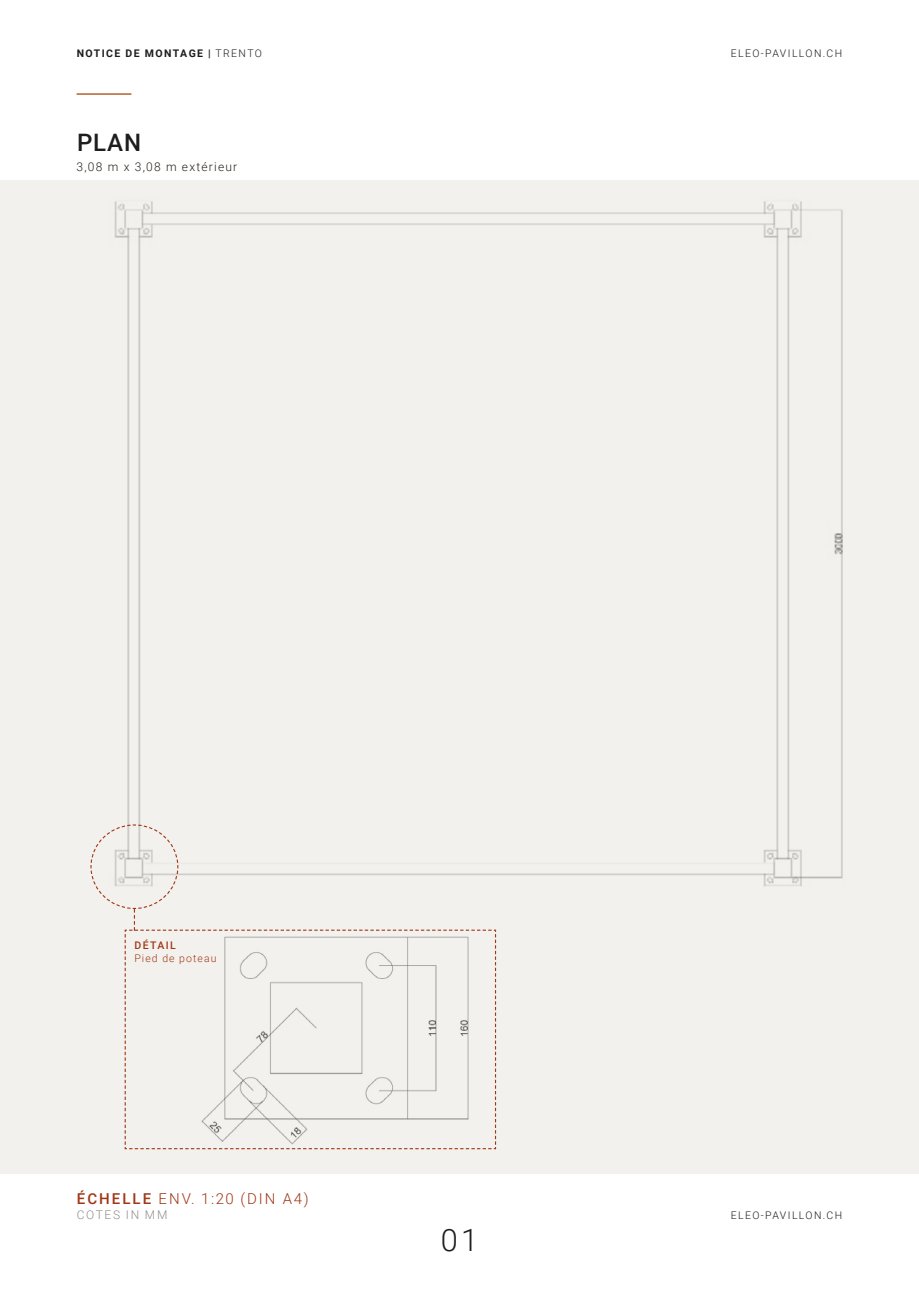
<style>
.page{position:relative;width:919px;height:1289px;background:#fff}
.page>*{position:absolute;margin:0;border:0;box-sizing:border-box;transform-origin:0 0}
.t1{font:300 30.75px "Roboto";color:#1d1d1b}
.t2{font:500 24px "Roboto";color:#1d1d1b}
.t3{font:300 15px "Roboto";letter-spacing:.135em;color:#a03717}
.t4{font:300 12px "Roboto";letter-spacing:.1em;color:#28231c}
._02_detail_descripti{font:300 12px "Roboto";letter-spacing:.135em;color:#928d8c}
.t5{font:300 10.5px "Roboto";letter-spacing:.135em;color:#1d1d1b}
.t6{font:700 10.5px "Roboto";letter-spacing:.135em;color:#1d1d1b}
._02_detail_descripti-2{font:300 10.5px "Roboto";letter-spacing:.1em;color:#a03717}
._02_detail_descripti-3{font:500 10.5px "Roboto";letter-spacing:.135em;color:#a03717}
.s1{font-weight:300}
.s2{font-weight:500}
</style>
<div class="page">
<hr style="left:77px;top:93px;width:54px;height:2px;background:#b6602f">
<div style="left:0;top:180px;width:918px;height:994px;background:#f3f1ed"></div>
<img style="left:114px;top:201px;width:729px;height:686px">
<svg style="left:90px;top:823px;width:406px;height:326px"></svg>
<p class="t6" style="left:77px;top:46px;width:187px">NOTICE DE MONTAGE | <span class="s1">TRENTO</span></p>
<p class="t5" style="left:730px;top:46px;width:113px">ELEO-PAVILLON.CH</p>
<p class="t2" style="left:77px;top:126px;width:66px">PLAN</p>
<p class="t4" style="left:77px;top:158px;width:162px">3,08 m x 3,08 m extérieur</p>
<p class="_02_detail_descripti-3" style="left:135px;top:937px;width:43px">DÉTAIL</p>
<p class="_02_detail_descripti-2" style="left:134px;top:950px;width:83px">Pied de poteau</p>
<p class="t3" style="left:77px;top:1188px;width:233px"><span class="s2">ÉCHELLE</span> ENV. 1:20 (DIN A4)</p>
<p class="_02_detail_descripti" style="left:77px;top:1205px;width:92px">COTES IN MM</p>
<p class="t5" style="left:730px;top:1207px;width:113px">ELEO-PAVILLON.CH</p>
<p class="t1" style="left:441px;top:1217px;width:39px">01</p>
</div>
